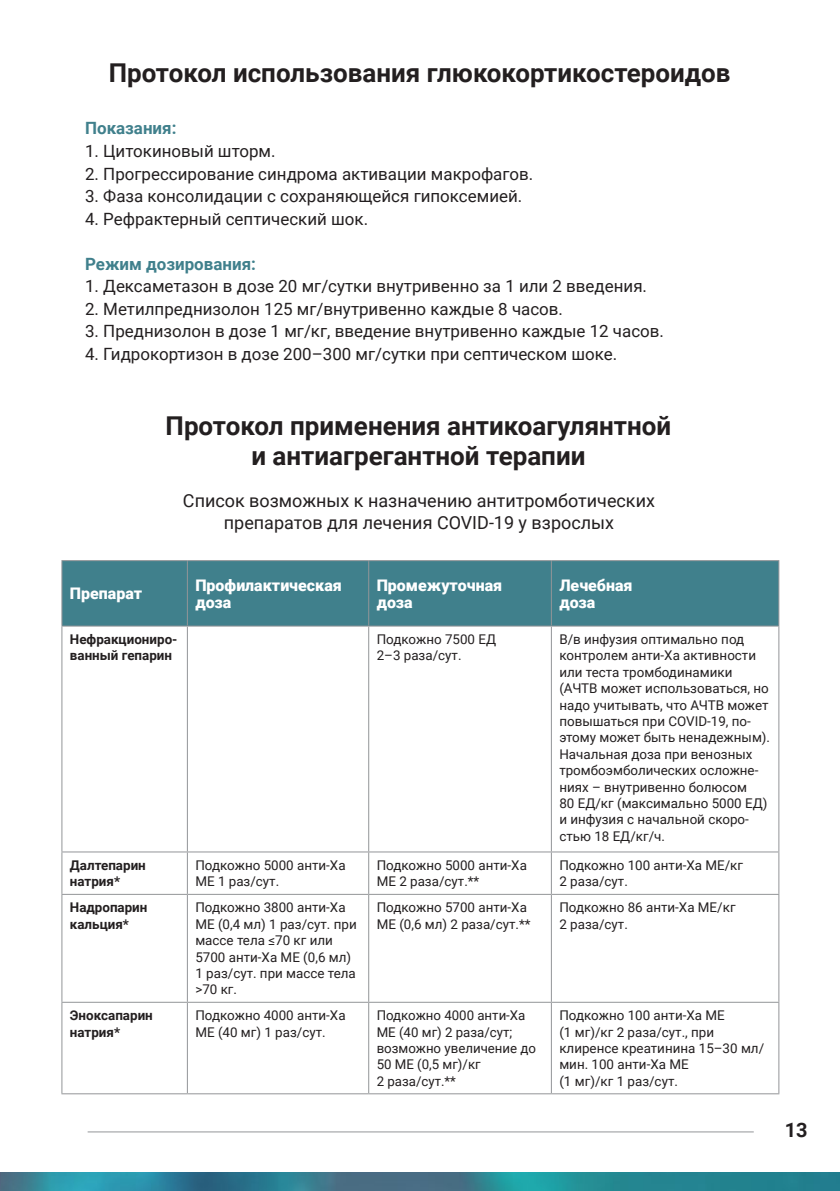
<style>
.page{position:relative;width:840px;height:1191px;background:#fff}
.page>*{position:absolute;margin:0;border:0;box-sizing:border-box;transform-origin:0 0}
.t1{font:700 26px/30px "Roboto";color:#231f20;text-align:center}
.t2{font:700 20px "Roboto";color:#231f20}
.t3{font:18px/21.6px "Roboto";color:#231f20;text-align:center}
.t4{font:17px "Roboto";color:#231f20}
.t5{font:700 17px "Roboto";color:#40808c}
.t6{font:900 16px/16.4px "Roboto";color:#fff}
.t7{font:13.4px/16.4px "Roboto";color:#231f20}
.t8{font:700 13.4px/16.4px "Roboto";color:#231f20}
</style>
<div class="page">
<img style="left:1px;top:1172px;width:838px;height:19px">
<svg style="left:0;top:1172px;width:1px;height:19px"></svg>
<hr style="left:88px;top:1131px;width:665px;height:1px;background:#939598">
<div style="left:62px;top:561px;width:716px;height:64px;background:#40808c"></div>
<hr style="left:61px;top:626px;width:1px;height:225px;background:#939598">
<hr style="left:187px;top:626px;width:1px;height:225px;background:#939598">
<hr style="left:368px;top:626px;width:1px;height:225px;background:#939598">
<hr style="left:550px;top:626px;width:1px;height:225px;background:#939598">
<hr style="left:778px;top:626px;width:1px;height:225px;background:#939598">
<hr style="left:61px;top:852px;width:1px;height:42px;background:#939598">
<hr style="left:187px;top:852px;width:1px;height:42px;background:#939598">
<hr style="left:368px;top:852px;width:1px;height:42px;background:#939598">
<hr style="left:550px;top:852px;width:1px;height:42px;background:#939598">
<hr style="left:778px;top:852px;width:1px;height:42px;background:#939598">
<hr style="left:61px;top:895px;width:1px;height:106px;background:#939598">
<hr style="left:187px;top:895px;width:1px;height:106px;background:#939598">
<hr style="left:368px;top:895px;width:1px;height:106px;background:#939598">
<hr style="left:550px;top:895px;width:1px;height:106px;background:#939598">
<hr style="left:778px;top:895px;width:1px;height:106px;background:#939598">
<hr style="left:61px;top:1002px;width:1px;height:91px;background:#939598">
<hr style="left:187px;top:1002px;width:1px;height:91px;background:#939598">
<hr style="left:368px;top:1002px;width:1px;height:91px;background:#939598">
<hr style="left:550px;top:1002px;width:1px;height:91px;background:#939598">
<hr style="left:778px;top:1002px;width:1px;height:91px;background:#939598">
<hr style="left:61px;top:560px;width:126px;height:1px;background:#939598">
<hr style="left:61px;top:561px;width:1px;height:64px;background:#939598">
<hr style="left:187px;top:560px;width:181px;height:1px;background:#939598">
<hr style="left:187px;top:561px;width:1px;height:64px;background:#939598">
<hr style="left:368px;top:560px;width:183px;height:1px;background:#939598">
<hr style="left:368px;top:561px;width:1px;height:64px;background:#939598">
<hr style="left:551px;top:560px;width:228px;height:1px;background:#939598">
<hr style="left:550px;top:561px;width:1px;height:64px;background:#939598">
<hr style="left:778px;top:561px;width:1px;height:64px;background:#939598">
<hr style="left:61px;top:625px;width:126px;height:1px;background:#939598">
<hr style="left:187px;top:625px;width:181px;height:1px;background:#939598">
<hr style="left:368px;top:625px;width:183px;height:1px;background:#939598">
<hr style="left:551px;top:625px;width:228px;height:1px;background:#939598">
<hr style="left:61px;top:851px;width:126px;height:1px;background:#939598">
<hr style="left:187px;top:851px;width:181px;height:1px;background:#939598">
<hr style="left:368px;top:851px;width:183px;height:1px;background:#939598">
<hr style="left:551px;top:851px;width:228px;height:1px;background:#939598">
<hr style="left:61px;top:894px;width:126px;height:1px;background:#939598">
<hr style="left:187px;top:894px;width:181px;height:1px;background:#939598">
<hr style="left:368px;top:894px;width:183px;height:1px;background:#939598">
<hr style="left:551px;top:894px;width:228px;height:1px;background:#939598">
<hr style="left:61px;top:1001px;width:126px;height:1px;background:#939598">
<hr style="left:187px;top:1001px;width:181px;height:1px;background:#939598">
<hr style="left:368px;top:1001px;width:183px;height:1px;background:#939598">
<hr style="left:551px;top:1001px;width:228px;height:1px;background:#939598">
<hr style="left:61px;top:1093px;width:126px;height:1px;background:#939598">
<hr style="left:187px;top:1093px;width:181px;height:1px;background:#939598">
<hr style="left:368px;top:1093px;width:183px;height:1px;background:#939598">
<hr style="left:551px;top:1093px;width:228px;height:1px;background:#939598">
<p class="t1" style="left:109px;top:57px;width:623px">Протокол использования глюкокортикостероидов</p>
<p class="t5" style="left:85px;top:116px;width:93px">Показания:</p>
<p class="t4" style="left:85px;top:139px;width:192px">1. Цитокиновый шторм.</p>
<p class="t4" style="left:85px;top:161px;width:449px">2. Прогрессирование синдрома активации макрофагов.</p>
<p class="t4" style="left:85px;top:184px;width:438px">3. Фаза консолидации с сохраняющейся гипоксемией.</p>
<p class="t4" style="left:85px;top:207px;width:284px">4. Рефрактерный септический шок.</p>
<p class="t5" style="left:85px;top:252px;width:172px">Режим дозирования:</p>
<p class="t4" style="left:85px;top:274px;width:563px">1. Дексаметазон в дозе 20 мг/сутки внутривенно за 1 или 2 введения.</p>
<p class="t4" style="left:85px;top:297px;width:479px">2. Метилпреднизолон 125 мг/внутривенно каждые 8 часов.</p>
<p class="t4" style="left:85px;top:319px;width:580px">3. Преднизолон в дозе 1 мг/кг, введение внутривенно каждые 12 часов.</p>
<p class="t4" style="left:85px;top:342px;width:533px">4. Гидрокортизон в дозе 200–300 мг/сутки при септическом шоке.</p>
<p class="t1" style="left:165px;top:410px;width:507px">Протокол применения антикоагулянтной и антиагрегантной терапии</p>
<p class="t3" style="left:183px;top:489px;width:473px">Список возможных к назначению антитромботических препаратов для лечения COVID-19 у взрослых</p>
<p class="t6" style="left:70px;top:585px;width:74px">Препарат</p>
<p class="t6" style="left:195px;top:576px;width:148px">Профилактическая доза</p>
<p class="t6" style="left:376px;top:576px;width:127px">Промежуточная доза</p>
<p class="t6" style="left:559px;top:576px;width:75px">Лечебная доза</p>
<p class="t8" style="left:70px;top:630px;width:109px">Нефракциониро&shy;ванный гепарин</p>
<p class="t7" style="left:376px;top:630px;width:121px">Подкожно 7500 ЕД</p>
<p class="t7" style="left:559px;top:630px;width:212px">В/в инфузия оптимально под контролем анти-Ха активности или теста тромбодинамики (АЧТВ может использоваться, но надо учитывать, что АЧТВ может повышаться при COVID-19, по&shy;этому может быть ненадежным).<br>Начальная доза при венозных тромбоэмболических осложне&shy;ниях – внутривенно болюсом<br>80 ЕД/кг (максимально 5000 ЕД) и инфузия с начальной скоро&shy;стью 18 ЕД/кг/ч.</p>
<p class="t7" style="left:376px;top:647px;width:86px">2–3 раза/сут.</p>
<p class="t8" style="left:70px;top:856px;width:77px">Далтепарин натрия*</p>
<p class="t7" style="left:195px;top:856px;width:152px">Подкожно 5000 анти-Ха<br>МЕ 1 раз/сут.</p>
<p class="t7" style="left:376px;top:856px;width:152px">Подкожно 5000 анти-Ха<br>МЕ 2 раза/сут.**</p>
<p class="t7" style="left:559px;top:856px;width:185px">Подкожно 100 анти-Ха МЕ/кг<br>2 раза/сут.</p>
<p class="t8" style="left:70px;top:899px;width:79px">Надропарин кальция*</p>
<p class="t7" style="left:195px;top:899px;width:163px">Подкожно 3800 анти-Ха<br>МЕ (0,4 мл) 1 раз/сут. при массе тела ≤70 кг или<br>5700 анти-Ха МЕ (0,6 мл)<br>1 раз/сут. при массе тела &gt;70 кг.</p>
<p class="t7" style="left:376px;top:899px;width:155px">Подкожно 5700 анти-Ха<br>МЕ (0,6 мл) 2 раза/сут.**</p>
<p class="t7" style="left:559px;top:899px;width:178px">Подкожно 86 анти-Ха МЕ/кг<br>2 раза/сут.</p>
<p class="t8" style="left:70px;top:1006px;width:84px">Эноксапарин натрия*</p>
<p class="t7" style="left:195px;top:1006px;width:152px">Подкожно 4000 анти-Ха<br>МЕ (40 мг) 1 раз/сут.</p>
<p class="t7" style="left:376px;top:1006px;width:161px">Подкожно 4000 анти-Ха<br>МЕ (40 мг) 2 раза/сут; возможно увеличение до<br>50 МЕ (0,5 мг)/кг<br>2 раза/сут.**</p>
<p class="t7" style="left:559px;top:1006px;width:206px">Подкожно 100 анти-Ха МЕ<br>(1 мг)/кг 2 раза/сут., при клиренсе креатинина 15–30 мл/ мин. 100 анти-Ха МЕ<br>(1 мг)/кг 1 раз/сут.</p>
<h2 class="t2" style="left:784px;top:1115px;width:24px">13</h2>
</div>
